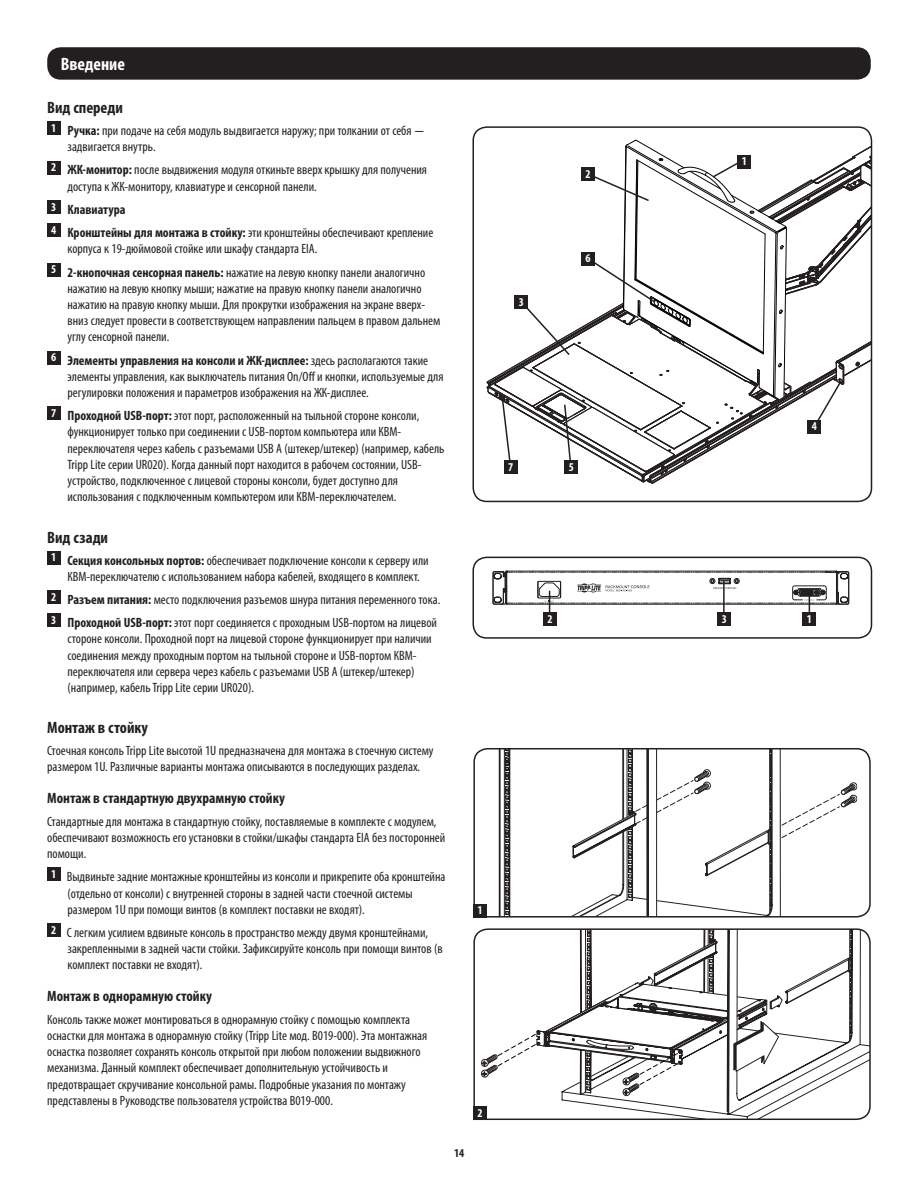
<style>
.page{position:relative;width:918px;height:1188px;background:#fff}
.page>*{position:absolute;margin:0;border:0;box-sizing:border-box;transform-origin:0 0}
.t1{font:700 condensed 18px "Myriad Pro";color:#fff}
.t2{font:700 condensed 16.5px "Myriad Pro";color:#231f20}
.t3{font:700 condensed 15px "Myriad Pro";color:#231f20}
.t4{font:condensed 13.5px/16.2px "Myriad Pro";color:#231f20}
.t5{font:700 condensed 13.5px "Myriad Pro";color:#231f20}
.t6{font:700 condensed 12px "Myriad Pro";color:#fff}
.t7{font:700 condensed 12px "Myriad Pro";color:#231f20}
.s1{font-weight:700}
.s2{font-family:"Arial Narrow";font-stretch:normal}
</style>
<div class="page">
<div style="left:47px;top:47px;width:824px;height:33px;background:#231f20;border-radius:14px"></div>
<div style="left:47px;top:121px;width:14px;height:14px;background:#231f20"></div>
<div style="left:47px;top:161px;width:14px;height:13px;background:#231f20"></div>
<div style="left:47px;top:200px;width:14px;height:14px;background:#231f20"></div>
<div style="left:47px;top:223px;width:14px;height:14px;background:#231f20"></div>
<div style="left:47px;top:263px;width:14px;height:14px;background:#231f20"></div>
<div style="left:47px;top:351px;width:14px;height:14px;background:#231f20"></div>
<div style="left:47px;top:406px;width:14px;height:14px;background:#231f20"></div>
<div style="left:47px;top:551px;width:14px;height:14px;background:#231f20"></div>
<div style="left:47px;top:590px;width:14px;height:14px;background:#231f20"></div>
<div style="left:47px;top:613px;width:14px;height:14px;background:#231f20"></div>
<div style="left:47px;top:868px;width:14px;height:13px;background:#231f20"></div>
<div style="left:47px;top:923px;width:14px;height:14px;background:#231f20"></div>
<svg style="left:487px;top:127px;width:385px;height:357px"></svg>
<svg style="left:473px;top:748px;width:398px;height:170px"></svg>
<svg style="left:473px;top:928px;width:398px;height:193px"></svg>
<div style="left:473px;top:904px;width:14px;height:14px;background:#231f20"></div>
<div style="left:473px;top:1106px;width:14px;height:14px;background:#231f20"></div>
<div style="left:472px;top:557px;width:400px;height:82px;border:2px solid #231f20;border-radius:14px"></div>
<div style="left:803px;top:612px;width:13px;height:14px;background:#231f20"></div>
<div style="left:544px;top:612px;width:13px;height:14px;background:#231f20"></div>
<svg style="left:493px;top:571px;width:356px;height:41px"></svg>
<div style="left:718px;top:612px;width:13px;height:14px;background:#231f20"></div>
<hr style="left:723px;top:581px;width:2px;height:31px;background:#231f20">
<div style="left:808px;top:420px;width:13px;height:14px;background:#231f20"></div>
<div style="left:582px;top:167px;width:13px;height:14px;background:#231f20"></div>
<div style="left:565px;top:460px;width:13px;height:14px;background:#231f20"></div>
<div style="left:581px;top:252px;width:14px;height:13px;background:#231f20"></div>
<p class="t1" style="left:61px;top:53px;width:66px">Введение</p>
<p class="t2" style="left:47px;top:97px;width:77px">Вид спереди</p>
<p class="t6" style="left:51px;top:120px;width:7px">1</p>
<p class="t4" style="left:68px;top:122px;width:359px"><span class="s1">Ручка:</span> при подаче на себя модуль выдвигается наружу; при толкании от себя <span class="s2">― </span>задвигается внутрь.</p>
<p class="t6" style="left:51px;top:160px;width:7px">2</p>
<p class="t4" style="left:68px;top:162px;width:361px"><span class="s1">ЖК-монитор:</span> после выдвижения модуля откиньте вверх крышку для получения доступа к ЖК-монитору, клавиатуре и сенсорной панели.</p>
<p class="t6" style="left:51px;top:199px;width:7px">3</p>
<p class="t5" style="left:68px;top:201px;width:59px">Клавиатура</p>
<p class="t6" style="left:51px;top:222px;width:7px">4</p>
<p class="t4" style="left:68px;top:224px;width:367px"><span class="s1">Кронштейны для монтажа в стойку:</span> эти кронштейны обеспечивают крепление корпуса к 19-дюймовой стойке или шкафу стандарта EIA.</p>
<p class="t6" style="left:51px;top:262px;width:7px">5</p>
<p class="t4" style="left:68px;top:264px;width:374px"><span class="s1">2-кнопочная сенсорная панель:</span> нажатие на левую кнопку панели аналогично нажатию на левую кнопку мыши; нажатие на правую кнопку панели аналогично нажатию на правую кнопку мыши. Для прокрутки изображения на экране вверх&shy;вниз следует провести в соответствующем направлении пальцем в правом дальнем углу сенсорной панели.</p>
<p class="t6" style="left:51px;top:350px;width:7px">6</p>
<p class="t4" style="left:68px;top:352px;width:377px"><span class="s1">Элементы управления на консоли и ЖК-дисплее:</span> здесь располагаются такие элементы управления, как выключатель питания On/Off и кнопки, используемые для регулировки положения и параметров изображения на ЖК-дисплее.</p>
<p class="t6" style="left:51px;top:405px;width:7px">7</p>
<p class="t4" style="left:68px;top:408px;width:379px"><span class="s1">Проходной USB-порт:</span> этот порт, расположенный на тыльной стороне консоли, функционирует только при соединении с USB-портом компьютера или КВМ&shy;переключателя через кабель с разъемами USB A (штекер/штекер) (например, кабель Tripp Lite серии UR020). Когда данный порт находится в рабочем состоянии, USB&shy;устройство, подключенное с лицевой стороны консоли, будет доступно для использования с подключенным компьютером или КВМ-переключателем.</p>
<p class="t2" style="left:47px;top:527px;width:62px">Вид сзади</p>
<p class="t6" style="left:51px;top:550px;width:7px">1</p>
<p class="t4" style="left:68px;top:552px;width:363px"><span class="s1">Секция консольных портов:</span> обеспечивает подключение консоли к серверу или<br>КВМ-переключателю с использованием набора кабелей, входящего в комплект.</p>
<p class="t6" style="left:51px;top:589px;width:7px">2</p>
<p class="t4" style="left:68px;top:591px;width:374px"><span class="s1">Разъем питания:</span> место подключения разъемов шнура питания переменного тока.</p>
<p class="t6" style="left:51px;top:612px;width:7px">3</p>
<p class="t4" style="left:68px;top:615px;width:371px"><span class="s1">Проходной USB-порт:</span> этот порт соединяется с проходным USB-портом на лицевой стороне консоли. Проходной порт на лицевой стороне функционирует при наличии соединения между проходным портом на тыльной стороне и USB-портом КВМ&shy;переключателя или сервера через кабель с разъемами USB A (штекер/штекер) (например, кабель Tripp Lite серии UR020).</p>
<p class="t2" style="left:47px;top:718px;width:102px">Монтаж в стойку</p>
<p class="t4" style="left:47px;top:742px;width:388px">Стоечная консоль Tripp Lite высотой 1U предназначена для монтажа в стоечную систему размером 1U. Различные варианты монтажа описываются в последующих разделах.</p>
<p class="t3" style="left:47px;top:788px;width:239px">Монтаж в стандартную двухрамную стойку</p>
<p class="t4" style="left:47px;top:813px;width:400px">Стандартные для монтажа в стандартную стойку, поставляемые в комплекте с модулем, обеспечивают возможность его установки в стойки/шкафы стандарта EIA без посторонней помощи.</p>
<p class="t6" style="left:51px;top:867px;width:7px">1</p>
<p class="t4" style="left:67px;top:869px;width:380px">Выдвиньте задние монтажные кронштейны из консоли и прикрепите оба кронштейна (отдельно от консоли) с внутренней стороны в задней части стоечной системы размером 1U при помощи винтов (в комплект поставки не входят).</p>
<p class="t6" style="left:51px;top:922px;width:7px">2</p>
<p class="t4" style="left:67px;top:924px;width:378px">С легким усилием вдвиньте консоль в пространство между двумя кронштейнами, закрепленными в задней части стойки. Зафиксируйте консоль при помощи винтов (в комплект поставки не входят).</p>
<p class="t3" style="left:47px;top:987px;width:166px">Монтаж в однорамную стойку</p>
<p class="t4" style="left:47px;top:1011px;width:382px">Консоль также может монтироваться в однорамную стойку с помощью комплекта оснастки для монтажа в однорамную стойку (Tripp Lite мод. B019-000). Эта монтажная оснастка позволяет сохранять консоль открытой при любом положении выдвижного механизма. Данный комплект обеспечивает дополнительную устойчивость и предотвращает скручивание консольной рамы. Подробные указания по монтажу представлены в Руководстве пользователя устройства B019-000.</p>
<p class="t7" style="left:454px;top:1145px;width:12px">14</p>
<p class="t6" style="left:477px;top:903px;width:7px">1</p>
<p class="t6" style="left:477px;top:1105px;width:7px">2</p>
<p class="t6" style="left:519px;top:294px;width:7px">3</p>
<p class="t6" style="left:586px;top:166px;width:7px">2</p>
<p class="t6" style="left:585px;top:251px;width:7px">6</p>
<p class="t6" style="left:508px;top:459px;width:7px">7</p>
<p class="t6" style="left:569px;top:459px;width:7px">5</p>
<p class="t6" style="left:742px;top:154px;width:7px">1</p>
<p class="t6" style="left:812px;top:419px;width:7px">4</p>
<p class="t6" style="left:548px;top:611px;width:7px">2</p>
<p class="t6" style="left:722px;top:611px;width:7px">3</p>
<p class="t6" style="left:807px;top:611px;width:7px">1</p>
</div>
